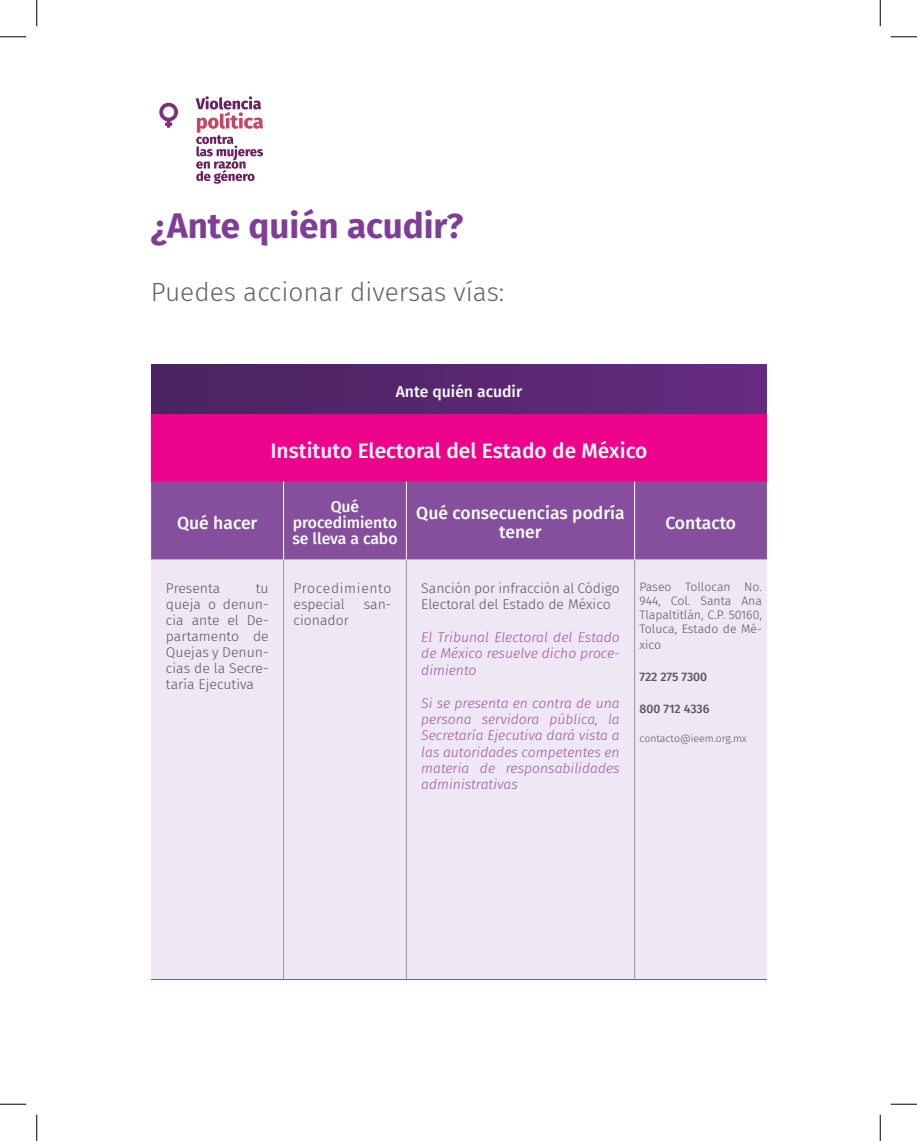
<style>
.page{position:relative;width:917px;height:1141px;background:#fff}
.page>*{position:absolute;margin:0;border:0;box-sizing:border-box;transform-origin:0 0}
.t1{font:700 35px "Fira Sans";color:#7e3e98}
.t2{font:300 26.25px "Fira Sans";color:#636366}
.t3{font:500 21px "Fira Sans";color:#fff}
.t4{font:500 17.5px/19.2px "Fira Sans";color:#fff;text-align:center}
.t5{font:500 15.75px/15.8px "Fira Sans";color:#fff;text-align:center}
.t6{font:italic 300 14px/16.1px "Fira Sans";color:#a153a1;text-align:justify}
.t7{font:300 14px/16.1px "Fira Sans";color:#57585a;text-align:justify}
.t8{font:300 14px/16.1px "Fira Sans";letter-spacing:.03em;color:#57585a}
.t9{font:300 12.25px/14px "Fira Sans";color:#57585a;text-align:justify}
.t10{font:500 12.25px "Fira Sans";color:#57585a}
.t11{font:300 10.5px "Fira Sans";color:#57585a}
</style>
<div class="page">
<svg style="left:159px;top:96px;width:104px;height:88px"></svg>
<div style="left:151px;top:364px;width:616px;height:50px;background:linear-gradient(to right,#4a235f,#652b81)"></div>
<div style="left:151px;top:414px;width:616px;height:67px;background:#ed028c"></div>
<div style="left:151px;top:481px;width:616px;height:78px;background:#854f9d"></div>
<div style="left:151px;top:559px;width:616px;height:419px;background:#ede8f3"></div>
<hr style="left:283px;top:559px;width:1px;height:419px;background:#939598">
<hr style="left:406px;top:559px;width:1px;height:419px;background:#939598">
<hr style="left:634px;top:559px;width:1px;height:419px;background:#939598">
<hr style="left:283px;top:481px;width:1px;height:78px;background:#fff">
<hr style="left:406px;top:481px;width:1px;height:78px;background:#fff">
<hr style="left:634px;top:481px;width:1px;height:78px;background:#fff">
<hr style="left:151px;top:978px;width:133px;height:1px;background:#854f9d">
<hr style="left:284px;top:978px;width:122px;height:1px;background:#854f9d">
<hr style="left:406px;top:978px;width:229px;height:1px;background:#854f9d">
<hr style="left:635px;top:978px;width:132px;height:1px;background:#854f9d">
<svg style="left:0;top:36px;width:26px;height:1px"></svg>
<svg style="left:891px;top:36px;width:26px;height:1px"></svg>
<svg style="left:0;top:1103px;width:26px;height:1px"></svg>
<svg style="left:891px;top:1103px;width:26px;height:1px"></svg>
<svg style="left:36px;top:0;width:1px;height:26px"></svg>
<svg style="left:36px;top:1114px;width:1px;height:26px"></svg>
<svg style="left:880px;top:0;width:1px;height:26px"></svg>
<svg style="left:880px;top:1114px;width:1px;height:26px"></svg>
<h1 class="t1" style="left:151px;top:196px;width:314px">¿Ante quién acudir?</h1>
<h2 class="t2" style="left:151px;top:273px;width:355px">Puedes accionar diversas vías:</h2>
<p class="t5" style="left:396px;top:382px;width:128px">Ante quién acudir</p>
<h3 class="t3" style="left:270px;top:433px;width:379px">Instituto Electoral del Estado de México</h3>
<p class="t4" style="left:177px;top:512px;width:82px">Qué hacer</p>
<p class="t5" style="left:292px;top:498px;width:107px">Qué procedimiento se lleva a cabo</p>
<p class="t4" style="left:416px;top:502px;width:210px">Qué consecuencias podría tener</p>
<p class="t4" style="left:665px;top:512px;width:72px">Contacto</p>
<p class="t7" style="left:166px;top:579px;width:104px;text-indent:90px">tu queja o denun&shy;cia ante el De&shy;partamento de Quejas y Denun&shy;cias de la Secre&shy;taría Ejecutiva</p>
<p class="t8" style="left:293px;top:579px;width:100px">Procedimiento especial</p>
<p class="t7" style="left:166px;top:579px;width:56px">Presenta</p>
<p class="t7" style="left:364px;top:595px;width:29px">san-</p>
<p class="t7" style="left:293px;top:611px;width:57px">cionador</p>
<p class="t7" style="left:421px;top:579px;width:200px">Sanción por infracción al Código<br>Electoral del Estado de México</p>
<p class="t6" style="left:421px;top:629px;width:200px">El Tribunal Electoral del Estado de México resuelve dicho proce&shy;dimiento</p>
<p class="t6" style="left:421px;top:695px;width:200px">Si se presenta en contra de una persona servidora pública, la Secretaría Ejecutiva dará vista a las autoridades competentes en materia de responsabilidades administrativas</p>
<p class="t9" style="left:639px;top:579px;width:124px">Paseo Tollocan No.<br>944, Col. Santa Ana Tlapaltitlán, C.P. 50160, Toluca, Estado de Mé-</p>
<p class="t9" style="left:639px;top:638px;width:23px">xico</p>
<p class="t10" style="left:639px;top:666px;width:69px">722 275 7300</p>
<p class="t10" style="left:639px;top:698px;width:72px">800 712 4336</p>
<p class="t11" style="left:639px;top:730px;width:109px">contacto@ieem.org.mx</p>
</div>
